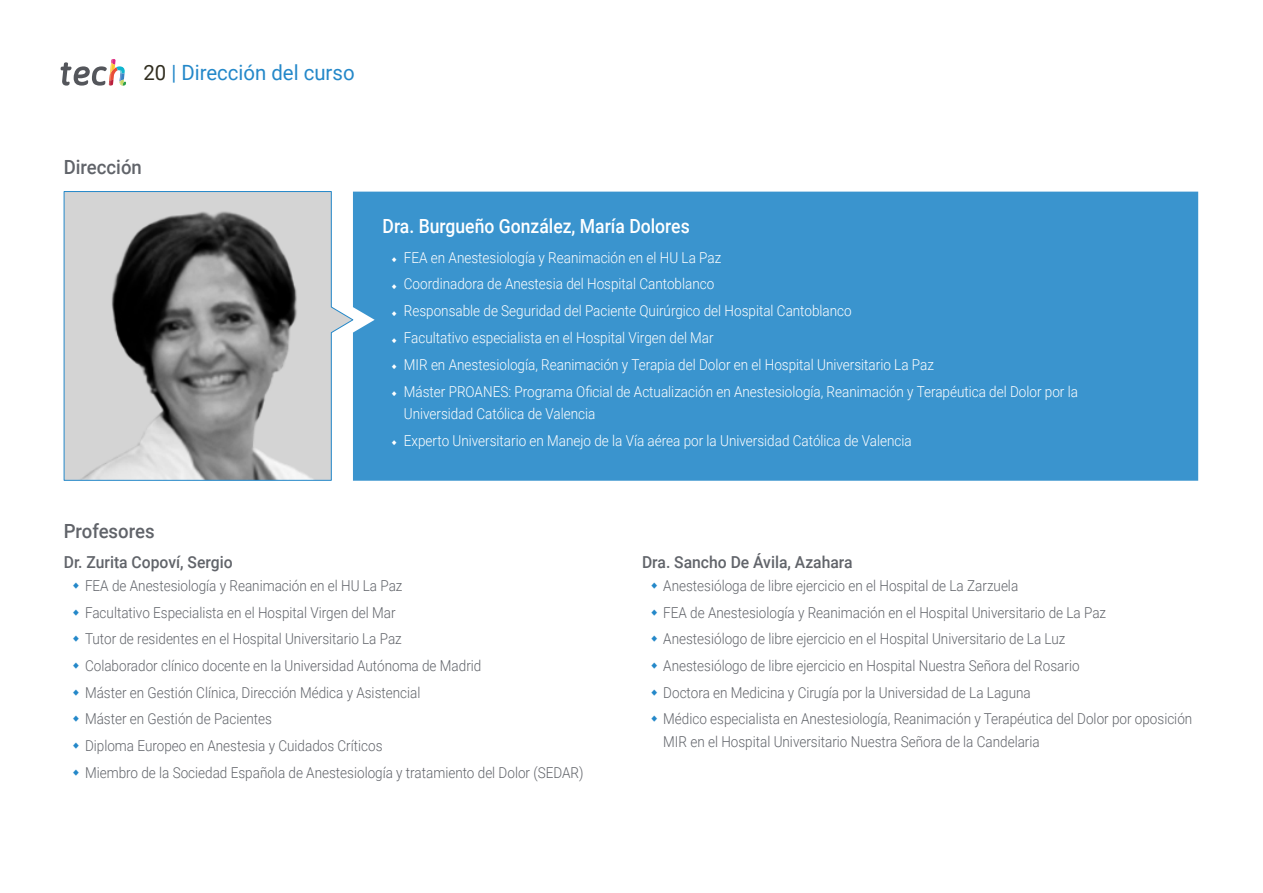
<style>
.page{position:relative;width:1263px;height:893px;background:#fff}
.page>*{position:absolute;margin:0;border:0;box-sizing:border-box;transform-origin:0 0}
.t1{font:21px "Roboto";color:#2488c9}
.t2{font:500 19.5px "Roboto";color:#fff;scale:.9 1}
.t3{font:500 19.5px "Roboto";color:#61646a;scale:.95 1}
.t4{font:500 16.5px "Roboto";color:#61646a;scale:.95 1}
.t5{font:300 15px/26.7px "Roboto";color:#61646a;scale:.9 1}
.t6{font:300 15px/26.7px "Roboto";color:#fff;scale:.9 1}
.s1{color:#312e20}
</style>
<div class="page">
<div style="left:354px;top:192px;width:844px;height:289px;background:#3a94ce"></div>
<svg style="left:64px;top:191px;width:290px;height:290px;background:#a3a4a5"></svg>
<svg style="left:61px;top:59px;width:65px;height:27px"></svg>
<svg style="left:392px;top:257px;width:4px;height:5px"></svg>
<svg style="left:392px;top:284px;width:4px;height:5px"></svg>
<svg style="left:392px;top:311px;width:4px;height:5px"></svg>
<svg style="left:392px;top:338px;width:4px;height:5px"></svg>
<svg style="left:392px;top:364px;width:4px;height:5px"></svg>
<svg style="left:392px;top:391px;width:4px;height:5px"></svg>
<svg style="left:392px;top:440px;width:4px;height:5px"></svg>
<h1 class="t1" style="left:144px;top:57px;width:213px"><span class="s1">20</span> | Dirección del curso</h1>
<h2 class="t3" style="left:64px;top:154px;width:84px">Dirección</h2>
<h2 class="t2" style="left:383px;top:213px;width:343px">Dra. Burgueño González, María Dolores</h2>
<p class="t6" style="left:404px;top:243px;width:750px">FEA en Anestesiología y Reanimación en el HU La Paz<br>Coordinadora de Anestesia del Hospital Cantoblanco<br>Responsable de Seguridad del Paciente Quirúrgico del Hospital Cantoblanco<br>Facultativo especialista en el Hospital Virgen del Mar<br>MIR en Anestesiología, Reanimación y Terapia del Dolor en el Hospital Universitario La Paz<br>Máster PROANES: Programa Oficial de Actualización en Anestesiología, Reanimación y Terapéutica del Dolor por la</p>
<p class="t6" style="left:404px;top:400px;width:566px">Universidad Católica de Valencia<br>Experto Universitario en Manejo de la Vía aérea por la Universidad Católica de Valencia</p>
<h2 class="t3" style="left:64px;top:517px;width:97px">Profesores</h2>
<p class="t4" style="left:64px;top:551px;width:179px">Dr. Zurita Copoví, Sergio</p>
<p class="t5" style="left:85px;top:571px;width:555px">FEA de Anestesiología y Reanimación en el HU La Paz<br>Facultativo Especialista en el Hospital Virgen del Mar<br>Tutor de residentes en el Hospital Universitario La Paz<br>Colaborador clínico docente en la Universidad Autónoma de Madrid<br>Máster en Gestión Clínica, Dirección Médica y Asistencial<br>Máster en Gestión de Pacientes<br>Diploma Europeo en Anestesia y Cuidados Críticos<br>Miembro de la Sociedad Española de Anestesiología y tratamiento del Dolor (SEDAR)</p>
<p class="t4" style="left:642px;top:551px;width:223px">Dra. Sancho De Ávila, Azahara</p>
<p class="t5" style="left:663px;top:571px;width:589px">Anestesióloga de libre ejercicio en el Hospital de La Zarzuela<br>FEA de Anestesiología y Reanimación en el Hospital Universitario de La Paz Anestesiólogo de libre ejercicio en el Hospital Universitario de La Luz<br>Anestesiólogo de libre ejercicio en Hospital Nuestra Señora del Rosario<br>Doctora en Medicina y Cirugía por la Universidad de La Laguna<br>Médico especialista en Anestesiología, Reanimación y Terapéutica del Dolor por oposición</p>
<p class="t5" style="left:663px;top:728px;width:420px">MIR en el Hospital Universitario Nuestra Señora de la Candelaria</p>
</div>
